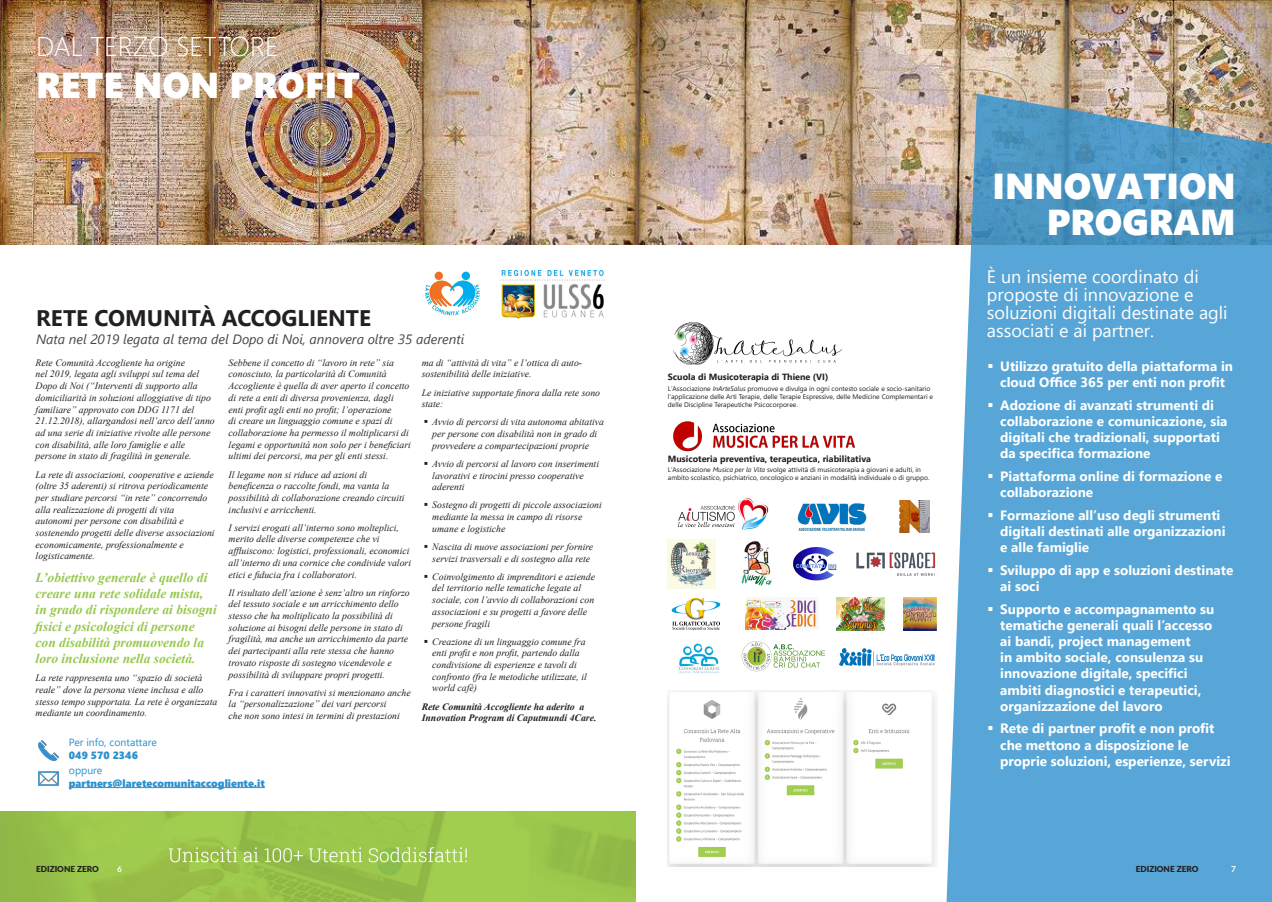
<style>
.page{position:relative;width:1272px;height:902px;background:#fff}
.page>*{position:absolute;margin:0;border:0;box-sizing:border-box;transform-origin:0 0}
.TitoloBianco{font:36px/36px "Segoe UI Black";color:#fff;text-align:right}
.Titolo_Pagina{font:36px "Segoe UI Black";color:#fff}
.EpigrafePagina{font:300 27px "Segoe UI";color:#fff}
.TitoloArticolo{font:700 22.5px "Segoe UI";color:#231f20}
.TitoloBianco-2{font:18px/18px "Segoe UI";color:#fff}
.t1{font:700 13.5px/16.2px "Segoe UI";color:#fff}
.Normale_9{font:italic 700 13.5px/16.2px "Times New Roman";color:#96c84b}
.TitoloArticolo-2{font:italic 13.5px "Segoe UI";color:#464646}
.t2{font:10.5px/12.6px "Segoe UI Black";color:#2d90ce}
.t3{font:10.5px/12.6px "Segoe UI";color:#2d90ce}
.Normale_9-2{font:italic 9.75px/11.7px "Times New Roman";color:#231f20}
.Normale_9-3{font:italic 700 9.75px/11.7px "Times New Roman";color:#231f20}
.t4{font:700 9px "Segoe UI";color:#231f20}
.t5{font:900 8.25px "Lato";color:#231f20}
.t6{font:700 8.25px "Lato";color:#fff}
.t7{font:6.75px/8.1px "Segoe UI";color:#231f20}
.s1{font-family:"Segoe UI Black"}
.s2{font-family:"Segoe UI"}
.s3{font-style:italic}
</style>
<div class="page">
<img style="left:0;top:811px;width:636px;height:90px">
<img style="left:0;top:0;width:1271px;height:245px">
<svg style="left:946px;top:94px;width:325px;height:807px;background:#64a9d3"></svg>
<img style="left:839px;top:647px;width:96px;height:20px">
<img style="left:741px;top:641px;width:84px;height:31px">
<img style="left:679px;top:643px;width:41px;height:30px">
<img style="left:903px;top:597px;width:33px;height:33px">
<img style="left:836px;top:597px;width:48px;height:33px">
<img style="left:745px;top:598px;width:71px;height:31px">
<img style="left:671px;top:597px;width:50px;height:33px">
<img style="left:856px;top:552px;width:80px;height:24px">
<img style="left:793px;top:548px;width:43px;height:32px">
<img style="left:741px;top:541px;width:31px;height:45px">
<img style="left:668px;top:539px;width:47px;height:50px">
<img style="left:899px;top:500px;width:30px;height:32px">
<img style="left:797px;top:503px;width:70px;height:28px">
<img style="left:673px;top:421px;width:182px;height:31px">
<img style="left:673px;top:323px;width:168px;height:41px">
<img style="left:678px;top:497px;width:90px;height:33px">
<img style="left:424px;top:271px;width:56px;height:45px">
<img style="left:500px;top:270px;width:104px;height:49px">
<img style="left:668px;top:690px;width:268px;height:176px">
<img style="left:38px;top:740px;width:21px;height:21px">
<img style="left:38px;top:771px;width:21px;height:15px">
<hr style="left:69px;top:787px;width:196px;height:1px;background:#2d90ce">
<svg style="left:988px;top:364px;width:4px;height:4px"></svg>
<svg style="left:988px;top:403px;width:4px;height:4px"></svg>
<svg style="left:988px;top:474px;width:4px;height:4px"></svg>
<svg style="left:988px;top:513px;width:4px;height:4px"></svg>
<svg style="left:988px;top:568px;width:4px;height:3px"></svg>
<svg style="left:988px;top:606px;width:4px;height:4px"></svg>
<svg style="left:988px;top:726px;width:4px;height:4px"></svg>
<p class="EpigrafePagina" style="left:36px;top:21px;width:244px">DAL TERZO SETTORE</p>
<p class="Titolo_Pagina" style="left:36px;top:59px;width:325px">RETE NON PROFIT</p>
<p class="TitoloArticolo" style="left:36px;top:297px;width:336px">RETE COMUNITÀ ACCOGLIENTE</p>
<p class="TitoloArticolo-2" style="left:36px;top:327px;width:429px">Nata nel 2019 legata al tema del Dopo di Noi, annovera oltre 35 aderenti</p>
<p class="Normale_9-2" style="left:36px;top:356px;width:181px">Rete Comunità Accogliente ha origine<br>nel 2019, legata agli sviluppi sul tema del Dopo di Noi (“Interventi di supporto alla domiciliarità in soluzioni alloggiative di tipo familiare” approvato con DDG 1171 del 21.12.2018), allargandosi nell’arco dell’anno ad una serie di iniziative rivolte alle persone con disabilità, alle loro famiglie e alle persone in stato di fragilità in generale.</p>
<p class="Normale_9-2" style="left:36px;top:468px;width:180px">La rete di associazioni, cooperative e aziende (oltre 35 aderenti) si ritrova periodicamente per studiare percorsi “in rete” concorrendo alla realizzazione di progetti di vita<br>autonomi per persone con disabilità e sostenendo progetti delle diverse associazioni economicamente, professionalmente e logisticamente.</p>
<p class="Normale_9" style="left:36px;top:569px;width:183px">L’obiettivo generale è quello di creare una rete solidale mista, in grado di rispondere ai bisogni fisici e psicologici di persone con disabilità promuovendo la loro inclusione nella società.</p>
<p class="Normale_9-2" style="left:36px;top:671px;width:183px">La rete rappresenta uno “spazio di società reale” dove la persona viene inclusa e allo stesso tempo supportata. La rete è organizzata mediante un coordinamento.</p>
<p class="Normale_9-2" style="left:229px;top:356px;width:184px">Sebbene il concetto di “lavoro in rete” sia conosciuto, la particolarità di Comunità Accogliente è quella di aver aperto il concetto di rete a enti di diversa provenienza, dagli<br>enti profit agli enti no profit; l’operazione<br>di creare un linguaggio comune e spazi di collaborazione ha permesso il moltiplicarsi di legami e opportunità non solo per i beneficiari ultimi dei percorsi, ma per gli enti stessi.</p>
<p class="Normale_9-2" style="left:229px;top:468px;width:177px">Il legame non si riduce ad azioni di beneficenza o raccolte fondi, ma vanta la possibilità di collaborazione creando circuiti inclusivi e arricchenti.</p>
<p class="Normale_9-2" style="left:229px;top:521px;width:184px">I servizi erogati all’interno sono molteplici, merito delle diverse competenze che vi affluiscono: logistici, professionali, economici all’interno di una cornice che condivide valori etici e fiducia fra i collaboratori.</p>
<p class="Normale_9-2" style="left:229px;top:586px;width:183px">Il risultato dell’azione è senz’altro un rinforzo del tessuto sociale e un arricchimento dello stesso che ha moltiplicato la possibilità di soluzione ai bisogni delle persone in stato di fragilità, ma anche un arricchimento da parte dei partecipanti alla rete stessa che hanno trovato risposte di sostegno vicendevole e possibilità di sviluppare propri progetti.</p>
<p class="Normale_9-2" style="left:229px;top:686px;width:183px">Fra i caratteri innovativi si menzionano anche la “personalizzazione” dei vari percorsi<br>che non sono intesi in termini di prestazioni</p>
<p class="t3" style="left:69px;top:735px;width:90px">Per info, contattare<br><span class="s1">049 570 2346</span></p>
<p class="t2" style="left:69px;top:763px;width:197px"><span class="s2">oppure </span>partners@laretecomunitaccogliente.it</p>
<p class="Normale_9-2" style="left:421px;top:356px;width:162px">ma di “attività di vita” e l’ottica di auto&shy;sostenibilità delle iniziative.</p>
<p class="Normale_9-2" style="left:421px;top:386px;width:180px">Le iniziative supportate finora dalla rete sono state:</p>
<p class="Normale_9-2" style="left:432px;top:416px;width:173px">Avvio di percorsi di vita autonoma abitativa per persone con disabilità non in grado di provvedere a compartecipazioni proprie</p>
<p class="Normale_9-2" style="left:432px;top:457px;width:168px">Avvio di percorsi al lavoro con inserimenti lavorativi e tirocini presso cooperative aderenti</p>
<p class="Normale_9-2" style="left:432px;top:499px;width:171px">Sostegno di progetti di piccole associazioni mediante la messa in campo di risorse umane e logistiche</p>
<p class="Normale_9-2" style="left:432px;top:540px;width:162px">Nascita di nuove associazioni per fornire servizi trasversali e di sostegno alla rete</p>
<p class="Normale_9-2" style="left:432px;top:570px;width:164px">Coinvolgimento di imprenditori e aziende del territorio nelle tematiche legate al sociale, con l’avvio di collaborazioni con associazioni e su progetti a favore delle persone fragili</p>
<p class="Normale_9-2" style="left:432px;top:635px;width:156px">Creazione di un linguaggio comune fra enti profit e non profit, partendo dalla condivisione di esperienze e tavoli di confronto (fra le metodiche utilizzate, il world cafè)</p>
<p class="Normale_9-3" style="left:421px;top:700px;width:176px">Rete Comunità Accogliente ha aderito a<br>Innovation Program di Caputmundi 4Care.</p>
<p class="t5" style="left:36px;top:863px;width:64px">EDIZIONE ZERO</p>
<p class="t6" style="left:117px;top:863px;width:6px">6</p>
<p class="t4" style="left:668px;top:368px;width:162px">Scuola di Musicoterapia di Thiene (VI)</p>
<p class="t7" style="left:668px;top:383px;width:266px">L’Associazione <span class="s3">InArteSalus</span> promuove e divulga in ogni contesto sociale e socio-sanitario l’applicazione delle Arti Terapie, delle Terapie Espressive, delle Medicine Complementari e delle Discipline Terapeutiche Psicocorporee.</p>
<p class="t4" style="left:668px;top:450px;width:204px">Musicoteria preventiva, terapeutica, riabilitativa</p>
<p class="t7" style="left:668px;top:464px;width:263px">L’Associazione <span class="s3">Musica per la Vita</span> svolge attività di musicoterapia a giovani e adulti, in ambito scolastico, psichiatrico, oncologico e anziani in modalità individuale o di gruppo.</p>
<p class="TitoloBianco" style="left:992px;top:166px;width:245px">INNOVATION<br>PROGRAM</p>
<p class="TitoloBianco-2" style="left:986px;top:266px;width:242px">È un insieme coordinato di proposte di innovazione e soluzioni digitali destinate agli associati e ai partner.</p>
<p class="t1" style="left:1000px;top:357px;width:234px">Utilizzo gratuito della piattaforma in cloud Office 365 per enti non profit</p>
<p class="t1" style="left:1000px;top:396px;width:229px">Adozione di avanzati strumenti di collaborazione e comunicazione, sia digitali che tradizionali, supportati da specifica formazione</p>
<p class="t1" style="left:1000px;top:467px;width:224px">Piattaforma online di formazione e collaborazione</p>
<p class="t1" style="left:1000px;top:505px;width:227px">Formazione all’uso degli strumenti digitali destinati alle organizzazioni e alle famiglie</p>
<p class="t1" style="left:1000px;top:560px;width:234px">Sviluppo di app e soluzioni destinate ai soci</p>
<p class="t1" style="left:1000px;top:599px;width:215px">Supporto e accompagnamento su tematiche generali quali l’accesso ai bandi, project management<br>in ambito sociale, consulenza su innovazione digitale, specifici ambiti diagnostici e terapeutici, organizzazione del lavoro</p>
<p class="t1" style="left:1000px;top:719px;width:232px">Rete di partner profit e non profit che mettono a disposizione le proprie soluzioni, esperienze, servizi</p>
<p class="t5" style="left:1135px;top:863px;width:64px">EDIZIONE ZERO</p>
<p class="t6" style="left:1230px;top:863px;width:6px">7</p>
</div>
